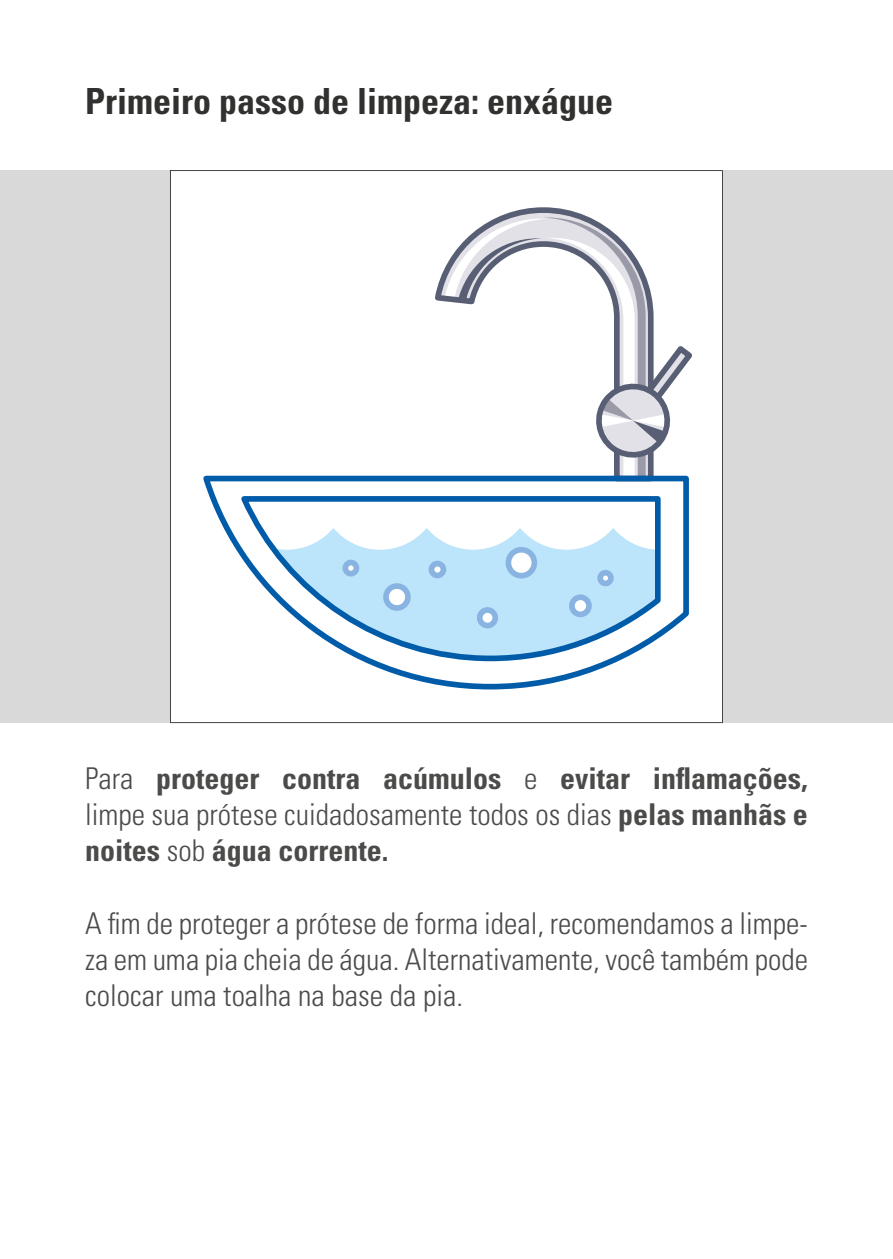
<style>
.page{position:relative;width:893px;height:1259px;background:#fff}
.page>*{position:absolute;margin:0;border:0;box-sizing:border-box;transform-origin:0 0}
.t1{font:700 condensed 36px "Univers LT";color:#313130}
.t2{font:300 condensed 30px/36px "Univers";color:#4b4b4a;text-align:justify}
.t3{font:700 condensed 30px "Univers LT";color:#4b4b4a}
.s1{font-family:"Univers";font-weight:300}
.s2{font-family:"Univers LT";font-weight:700}
</style>
<div class="page">
<div style="left:0;top:170px;width:893px;height:553px;background:#d9d9da"></div>
<svg style="left:170px;top:170px;width:553px;height:553px;background:#e7eff5"></svg>
<p class="t1" style="left:85px;top:79px;width:529px">Primeiro passo de limpeza: enxágue</p>
<p class="t3" style="left:85px;top:760px;width:724px"><span class="s1">Para</span> proteger contra acúmulos <span class="s1">e</span> evitar inflamações,</p>
<p class="t2" style="left:85px;top:797px;width:724px">limpe sua prótese cuidadosamente todos os dias <span class="s2">pelas manhãs e</span></p>
<p class="t3" style="left:85px;top:832px;width:305px">noites <span class="s1">sob</span> água corrente.</p>
<p class="t2" style="left:85px;top:905px;width:724px">A fim de proteger a prótese de forma ideal, recomendamos a limpe&shy;za em uma pia cheia de água. Alternativamente, você também pode colocar uma toalha na base da pia.</p>
</div>
